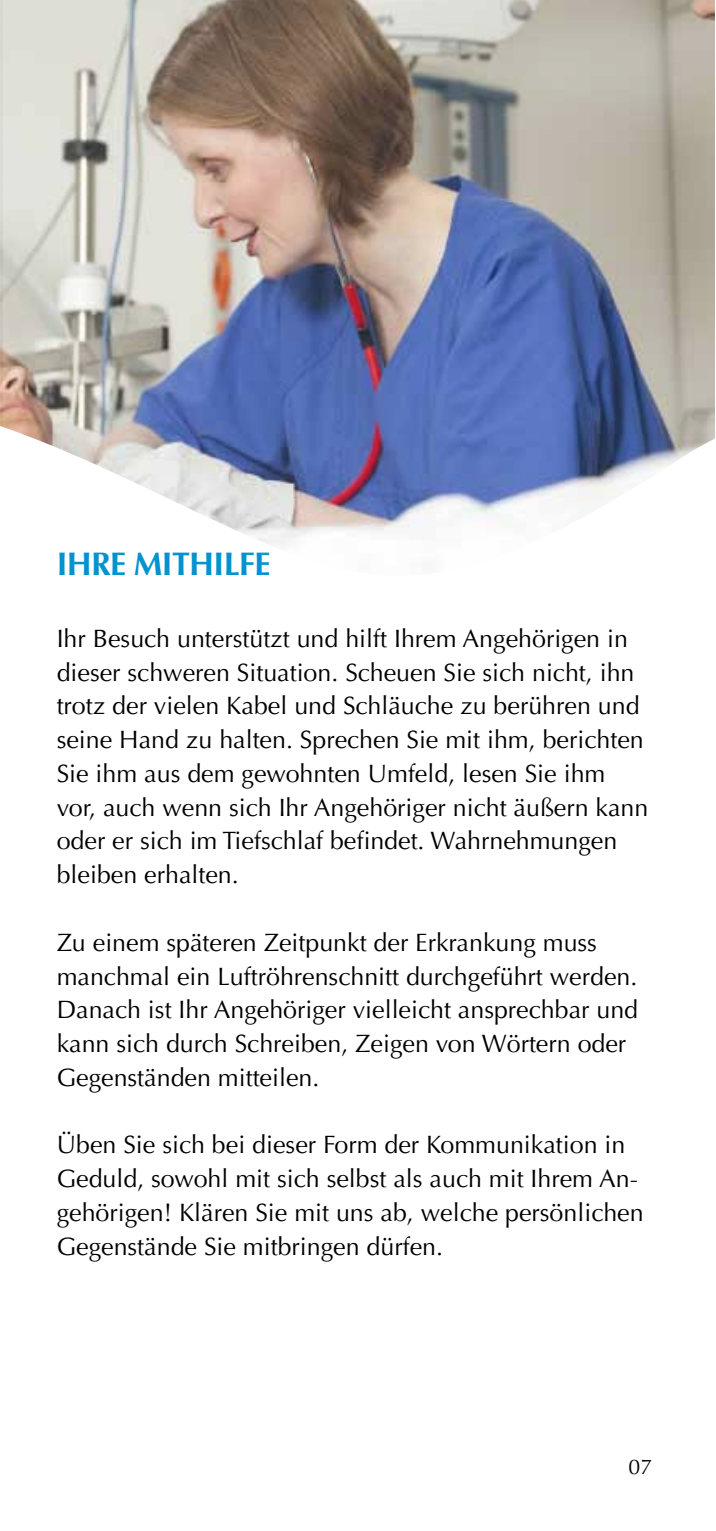
<style>
.page{position:relative;width:716px;height:1531px;background:#fff}
.page>*{position:absolute;margin:0;border:0;box-sizing:border-box;transform-origin:0 0}
.t1{font:700 32.5px "Optima LT";letter-spacing:-.02em;color:#0093d0}
.t2{font:25px/33.8px "Optima LT";color:#000}
.t3{font:21.25px "Optima LT";color:#000}
</style>
<div class="page">
<img style="left:0;top:0;width:714px;height:278px">
<img style="left:0;top:278px;width:715px;height:268px">
<h1 class="t1" style="left:57px;top:545px;width:215px">IHRE MITHILFE</h1>
<p class="t2" style="left:57px;top:622px;width:593px">Ihr Besuch unterstützt und hilft Ihrem Angehörigen in dieser schweren Situation. Scheuen Sie sich nicht, ihn trotz der vielen Kabel und Schläuche zu berühren und seine Hand zu halten. Sprechen Sie mit ihm, berichten Sie ihm aus dem gewohnten Umfeld, lesen Sie ihm vor, auch wenn sich Ihr Angehöriger nicht äußern kann oder er sich im Tiefschlaf befindet. Wahrnehmungen bleiben erhalten.</p>
<p class="t2" style="left:57px;top:926px;width:583px">Zu einem späteren Zeitpunkt der Erkrankung muss manchmal ein Luftröhrenschnitt durchgeführt werden.<br>Danach ist Ihr Angehöriger vielleicht ansprechbar und kann sich durch Schreiben, Zeigen von Wörtern oder Gegenständen mitteilen.</p>
<p class="t2" style="left:57px;top:1128px;width:588px">Üben Sie sich bei dieser Form der Kommunikation in Geduld, sowohl mit sich selbst als auch mit Ihrem An&shy;gehörigen! Klären Sie mit uns ab, welche persönlichen Gegenstände Sie mitbringen dürfen.</p>
<p class="t3" style="left:628px;top:1454px;width:25px">07</p>
</div>
